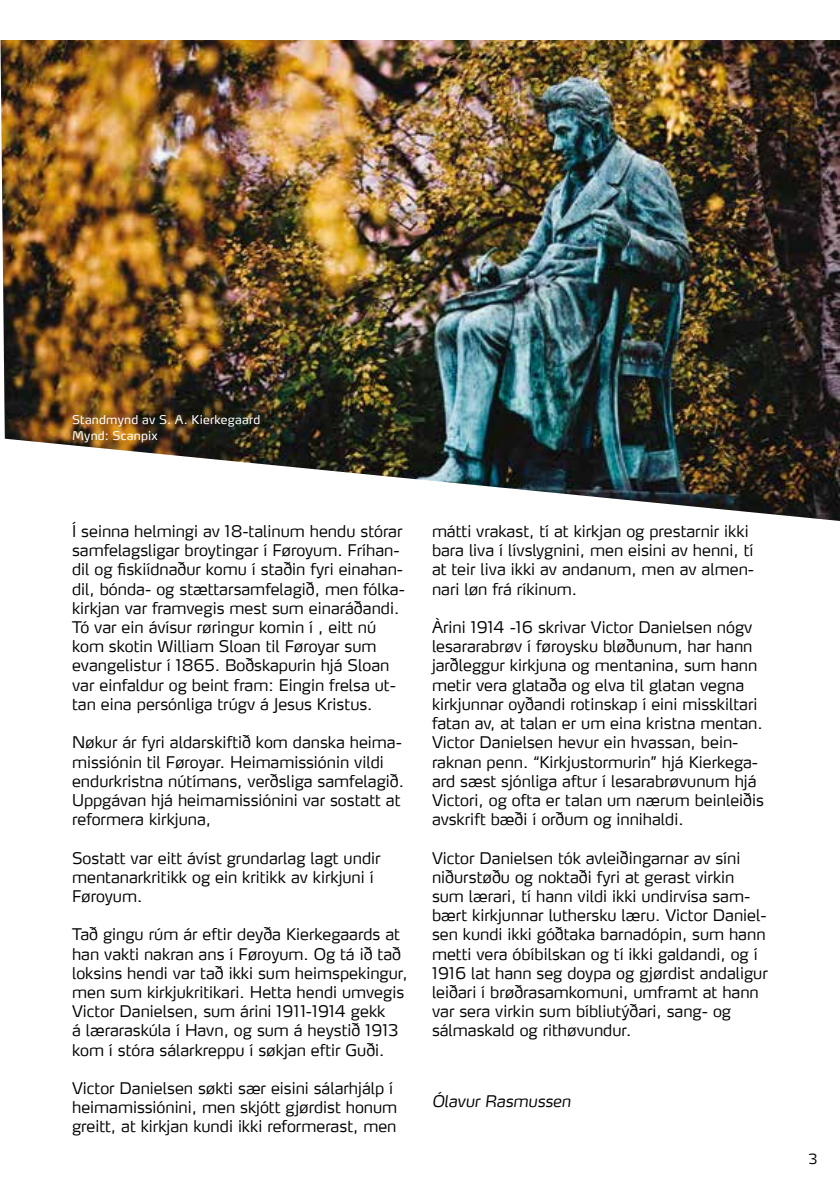
<style>
.page{position:relative;width:840px;height:1191px;background:#fff}
.page>*{position:absolute;margin:0;border:0;box-sizing:border-box;transform-origin:0 0}
.t1{font:300 16px/19.2px "Max LF";color:#000}
.t2{font:italic 300 16px "Max LF";color:#000}
.t3{font:300 14px "Max LF";color:#000}
.t4{font:12px/16px "Max LF";letter-spacing:.02em;color:#fff}
</style>
<div class="page">
<img style="left:0;top:40px;width:839px;height:481px">
<p class="t4" style="left:72px;top:411px;width:190px">Standmynd av S. A. Kierkegaard<br>Mynd: Scanpix</p>
<p class="t1" style="left:72px;top:521px;width:334px">Í seinna helmingi av 18-talinum hendu stórar samfelagsligar broytingar í Føroyum. Fríhan&shy;dil og fiskiídnaður komu í staðin fyri einahan&shy;dil, bónda- og stættarsamfelagið, men fólka&shy;kirkjan var framvegis mest sum einaráðandi.<br>Tó var ein ávísur røringur komin í , eitt nú kom skotin William Sloan til Føroyar sum evangelistur í 1865. Boðskapurin hjá Sloan var einfaldur og beint fram: Eingin frelsa ut&shy;tan eina persónliga trúgv á Jesus Kristus.</p>
<p class="t1" style="left:72px;top:732px;width:333px">Nøkur ár fyri aldarskiftið kom danska heima&shy;missiónin til Føroyar. Heimamissiónin vildi endurkristna nútímans, verðsliga samfelagið.<br>Uppgávan hjá heimamissiónini var sostatt at reformera kirkjuna,</p>
<p class="t1" style="left:72px;top:847px;width:310px">Sostatt var eitt ávíst grundarlag lagt undir mentanarkritikk og ein kritikk av kirkjuni í<br>Føroyum.</p>
<p class="t1" style="left:72px;top:924px;width:337px">Tað gingu rúm ár eftir deyða Kierkegaards at han vakti nakran ans í Føroyum. Og tá ið tað loksins hendi var tað ikki sum heimspekingur, men sum kirkjukritikari. Hetta hendi umvegis Victor Danielsen, sum árini 1911-1914 gekk<br>á læraraskúla í Havn, og sum á heystið 1913 kom í stóra sálarkreppu í søkjan eftir Guði.</p>
<p class="t1" style="left:72px;top:1078px;width:326px">Victor Danielsen søkti sær eisini sálarhjálp í heimamissiónini, men skjótt gjørdist honum greitt, at kirkjan kundi ikki reformerast, men</p>
<p class="t1" style="left:432px;top:521px;width:323px">mátti vrakast, tí at kirkjan og prestarnir ikki bara liva í lívslygnini, men eisini av henni, tí at teir liva ikki av andanum, men av almen&shy;nari løn frá ríkinum.</p>
<p class="t1" style="left:432px;top:617px;width:333px">Àrini 1914 -16 skrivar Victor Danielsen nógv lesararabrøv í føroysku bløðunum, har hann jarðleggur kirkjuna og mentanina, sum hann metir vera glataða og elva til glatan vegna kirkjunnar oyðandi rotinskap í eini misskiltari fatan av, at talan er um eina kristna mentan.<br>Victor Danielsen hevur ein hvassan, bein&shy;raknan penn. “Kirkjustormurin” hjá Kierkega&shy;ard sæst sjónliga aftur í lesarabrøvunum hjá Victori, og ofta er talan um nærum beinleiðis avskrift bæði í orðum og innihaldi.</p>
<p class="t1" style="left:432px;top:847px;width:337px">Victor Danielsen tók avleiðingarnar av síni niðurstøðu og noktaði fyri at gerast virkin sum lærari, tí hann vildi ikki undirvísa sam&shy;bært kirkjunnar luthersku læru. Victor Daniel&shy;sen kundi ikki góðtaka barnadópin, sum hann metti vera óbíbilskan og tí ikki galdandi, og í 1916 lat hann seg doypa og gjørdist andaligur leiðari í brøðrasamkomuni, umframt at hann var sera virkin sum bíbliutýðari, sang- og sálmaskald og rithøvundur.</p>
<p class="t2" style="left:432px;top:1090px;width:140px">Ólavur Rasmussen</p>
<p class="t3" style="left:807px;top:1150px;width:10px">3</p>
</div>
